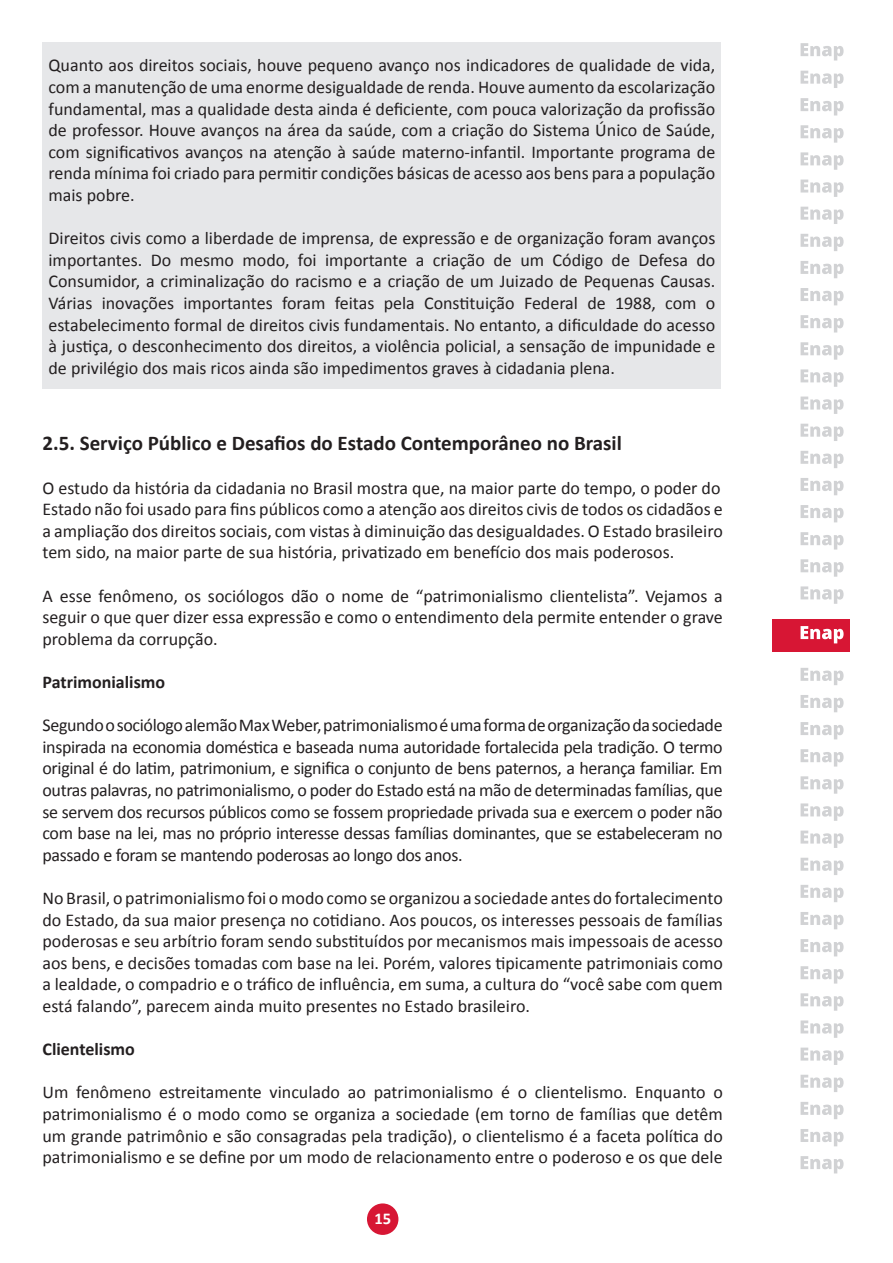
<style>
.page{position:relative;width:893px;height:1263px;background:#fff}
.page>*{position:absolute;margin:0;border:0;box-sizing:border-box;transform-origin:0 0}
.t1{font:700 21px "Calibri";color:#231f20}
.t2{font:18px/21.6px "Calibri";color:#231f20;text-align:justify}
.t3{font:700 18px "Calibri";color:#231f20}
.t4{font:700 16.5px "Calibri";color:#fff}
</style>
<div class="page">
<div style="left:367px;top:1203px;width:31px;height:32px;background:#d71634;border-radius:50%"></div>
<div style="left:772px;top:619px;width:77px;height:32px;background:#d71634"></div>
<svg style="left:801px;top:626px;width:43px;height:17px"></svg>
<svg style="left:801px;top:98px;width:43px;height:17px"></svg>
<svg style="left:801px;top:125px;width:43px;height:18px"></svg>
<svg style="left:801px;top:152px;width:43px;height:18px"></svg>
<svg style="left:801px;top:180px;width:43px;height:17px"></svg>
<svg style="left:801px;top:207px;width:43px;height:17px"></svg>
<svg style="left:801px;top:234px;width:43px;height:17px"></svg>
<svg style="left:801px;top:261px;width:43px;height:17px"></svg>
<svg style="left:801px;top:288px;width:43px;height:17px"></svg>
<svg style="left:801px;top:315px;width:43px;height:17px"></svg>
<svg style="left:801px;top:342px;width:43px;height:18px"></svg>
<svg style="left:801px;top:369px;width:43px;height:18px"></svg>
<svg style="left:801px;top:397px;width:43px;height:17px"></svg>
<svg style="left:801px;top:424px;width:43px;height:17px"></svg>
<svg style="left:801px;top:451px;width:43px;height:17px"></svg>
<svg style="left:801px;top:478px;width:43px;height:17px"></svg>
<svg style="left:801px;top:505px;width:43px;height:17px"></svg>
<svg style="left:801px;top:532px;width:43px;height:17px"></svg>
<svg style="left:801px;top:559px;width:43px;height:18px"></svg>
<svg style="left:801px;top:586px;width:43px;height:18px"></svg>
<svg style="left:801px;top:668px;width:43px;height:17px"></svg>
<svg style="left:801px;top:695px;width:43px;height:17px"></svg>
<svg style="left:801px;top:722px;width:43px;height:17px"></svg>
<svg style="left:801px;top:749px;width:43px;height:17px"></svg>
<svg style="left:801px;top:776px;width:43px;height:18px"></svg>
<svg style="left:801px;top:803px;width:43px;height:18px"></svg>
<svg style="left:801px;top:830px;width:43px;height:18px"></svg>
<svg style="left:801px;top:858px;width:43px;height:17px"></svg>
<svg style="left:801px;top:885px;width:43px;height:17px"></svg>
<svg style="left:801px;top:912px;width:43px;height:17px"></svg>
<svg style="left:801px;top:939px;width:43px;height:17px"></svg>
<svg style="left:801px;top:966px;width:43px;height:17px"></svg>
<svg style="left:801px;top:993px;width:43px;height:18px"></svg>
<svg style="left:801px;top:1020px;width:43px;height:18px"></svg>
<svg style="left:801px;top:1047px;width:43px;height:18px"></svg>
<svg style="left:801px;top:1075px;width:43px;height:17px"></svg>
<svg style="left:801px;top:1102px;width:43px;height:17px"></svg>
<svg style="left:801px;top:1129px;width:43px;height:17px"></svg>
<svg style="left:801px;top:1156px;width:43px;height:17px"></svg>
<svg style="left:801px;top:71px;width:43px;height:17px"></svg>
<svg style="left:801px;top:43px;width:43px;height:18px"></svg>
<div style="left:43px;top:43px;width:678px;height:346px;background:#e6e7e9"></div>
<p class="t2" style="left:49px;top:54px;width:668px">Quanto aos direitos sociais, houve pequeno avanço nos indicadores de qualidade de vida, com a manutenção de uma enorme desigualdade de renda. Houve aumento da escolarização fundamental, mas a qualidade desta ainda é deficiente, com pouca valorização da profissão de professor. Houve avanços na área da saúde, com a criação do Sistema Único de Saúde, com significativos avanços na atenção à saúde materno-infantil. Importante programa de renda mínima foi criado para permitir condições básicas de acesso aos bens para a população mais pobre.</p>
<p class="t2" style="left:49px;top:227px;width:668px">Direitos civis como a liberdade de imprensa, de expressão e de organização foram avanços importantes. Do mesmo modo, foi importante a criação de um Código de Defesa do Consumidor, a criminalização do racismo e a criação de um Juizado de Pequenas Causas.<br>Várias inovações importantes foram feitas pela Constituição Federal de 1988, com o estabelecimento formal de direitos civis fundamentais. No entanto, a dificuldade do acesso à justiça, o desconhecimento dos direitos, a violência policial, a sensação de impunidade e de privilégio dos mais ricos ainda são impedimentos graves à cidadania plena.</p>
<p class="t1" style="left:43px;top:430px;width:581px">2.5. Serviço Público e Desafios do Estado Contemporâneo no Brasil</p>
<p class="t2" style="left:43px;top:476px;width:682px;text-align:left">O estudo da história da cidadania no Brasil mostra que, na maior parte do tempo, o poder do Estado não foi usado para fins públicos como a atenção aos direitos civis de todos os cidadãos e a ampliação dos direitos sociais, com vistas à diminuição das desigualdades. O Estado brasileiro tem sido, na maior parte de sua história, privatizado em benefício dos mais poderosos.</p>
<p class="t2" style="left:43px;top:584px;width:682px">A esse fenômeno, os sociólogos dão o nome de “patrimonialismo clientelista”. Vejamos a seguir o que quer dizer essa expressão e como o entendimento dela permite entender o grave problema da corrupção.</p>
<p class="t3" style="left:43px;top:671px;width:124px">Patrimonialismo</p>
<p class="t2" style="left:43px;top:713px;width:682px">Segundo o sociólogo alemão Max Weber, patrimonialismo é uma forma de organização da sociedade inspirada na economia doméstica e baseada numa autoridade fortalecida pela tradição. O termo original é do latim, patrimonium, e significa o conjunto de bens paternos, a herança familiar. Em outras palavras, no patrimonialismo, o poder do Estado está na mão de determinadas famílias, que se servem dos recursos públicos como se fossem propriedade privada sua e exercem o poder não com base na lei, mas no próprio interesse dessas famílias dominantes, que se estabeleceram no passado e foram se mantendo poderosas ao longo dos anos.</p>
<p class="t2" style="left:43px;top:886px;width:682px">No Brasil, o patrimonialismo foi o modo como se organizou a sociedade antes do fortalecimento do Estado, da sua maior presença no cotidiano. Aos poucos, os interesses pessoais de famílias poderosas e seu arbítrio foram sendo substituídos por mecanismos mais impessoais de acesso aos bens, e decisões tomadas com base na lei. Porém, valores tipicamente patrimoniais como a lealdade, o compadrio e o tráfico de influência, em suma, a cultura do “você sabe com quem está falando”, parecem ainda muito presentes no Estado brasileiro.</p>
<p class="t3" style="left:43px;top:1038px;width:94px">Clientelismo</p>
<p class="t2" style="left:43px;top:1081px;width:682px">Um fenômeno estreitamente vinculado ao patrimonialismo é o clientelismo. Enquanto o patrimonialismo é o modo como se organiza a sociedade (em torno de famílias que detêm um grande patrimônio e são consagradas pela tradição), o clientelismo é a faceta política do patrimonialismo e se define por um modo de relacionamento entre o poderoso e os que dele</p>
<p class="t4" style="left:374px;top:1208px;width:18px">15</p>
</div>
